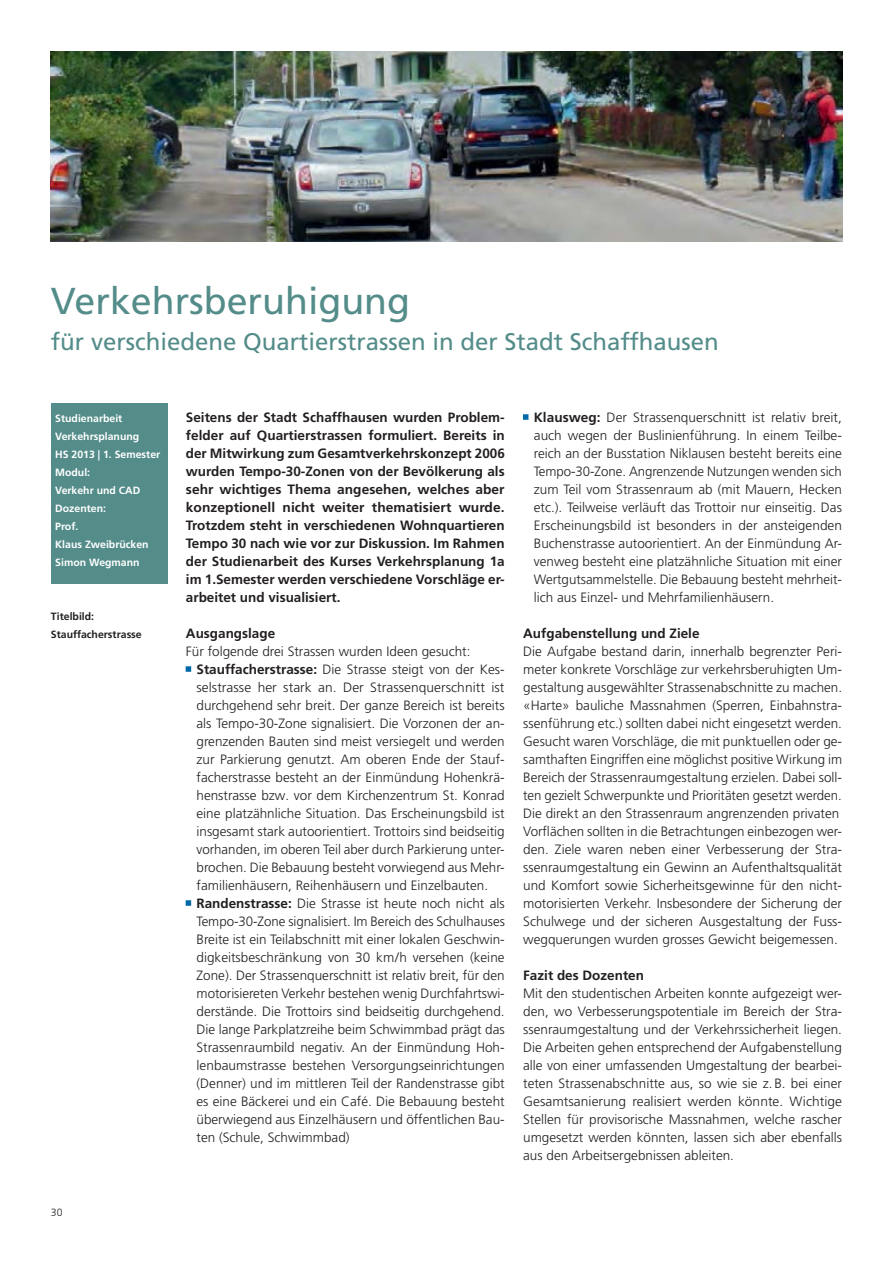
<style>
.page{position:relative;width:893px;height:1263px;background:#fff}
.page>*{position:absolute;margin:0;border:0;box-sizing:border-box;transform-origin:0 0}
.t1{font:37.5px "Frutiger LT Pro";color:#538c89}
.t2{font:24px "Frutiger LT Pro";color:#538c89}
.t3{font:300 13.5px/18px "Frutiger LT Pro";color:#231f20;text-align:justify}
.t4{font:700 13.5px/18px "Frutiger LT Pro";color:#231f20;text-align:justify}
.t5{font:700 10.5px/18px "Frutiger LT Pro";color:#fff}
.t6{font:700 10.5px/18px "Frutiger LT Pro";color:#231f20}
.t7{font:300 10.5px "Frutiger LT Pro";color:#231f20}
.s1{font-weight:700}
</style>
<div class="page">
<svg style="left:186px;top:666px;width:5px;height:6px"></svg>
<svg style="left:186px;top:900px;width:5px;height:6px"></svg>
<svg style="left:523px;top:414px;width:5px;height:6px"></svg>
<div style="left:51px;top:404px;width:116px;height:180px;background:#538c89"></div>
<img style="left:51px;top:51px;width:791px;height:191px">
<h1 class="t1" style="left:51px;top:287px;width:361px">Verkehrsberuhigung</h1>
<h2 class="t2" style="left:51px;top:333px;width:669px">für verschiedene Quartierstrassen in der Stadt Schaffhausen</h2>
<p class="t5" style="left:55px;top:410px;width:107px">Studienarbeit<br>Verkehrsplanung<br>HS 2013 | 1. Semester<br>Modul:<br>Verkehr und CAD<br>Dozenten:<br>Prof.<br>Klaus Zweibrücken<br>Simon Wegmann</p>
<p class="t6" style="left:51px;top:608px;width:92px">Titelbild:<br>Stauffacherstrasse</p>
<p class="t7" style="left:51px;top:1208px;width:13px">30</p>
<p class="t4" style="left:186px;top:410px;width:320px">Seitens der Stadt Schaffhausen wurden Problem&shy;felder auf Quartierstrassen formuliert. Bereits in der Mitwirkung zum Gesamtverkehrskonzept 2006 wurden Tempo-30-Zonen von der Bevölkerung als sehr wichtiges Thema angesehen, welches aber konzeptionell nicht weiter thematisiert wurde.<br>Trotzdem steht in verschiedenen Wohnquartieren Tempo 30 nach wie vor zur Diskussion. Im Rahmen der Studienarbeit des Kurses Verkehrsplanung 1a im 1.Semester werden verschiedene Vorschläge er&shy;arbeitet und visualisiert.</p>
<p class="t4" style="left:186px;top:626px;width:91px">Ausgangslage</p>
<p class="t3" style="left:186px;top:644px;width:286px">Für folgende drei Strassen wurden Ideen gesucht:</p>
<p class="t3" style="left:186px;top:662px;width:320px"><sup>.</sup> <span class="s1">Stauffacherstrasse:</span> Die Strasse steigt von der Kes-</p>
<p class="t3" style="left:197px;top:680px;width:309px">selstrasse her stark an. Der Strassenquerschnitt ist</p>
<p class="t3" style="left:197px;top:698px;width:310px">durchgehend sehr breit. Der ganze Bereich ist bereits</p>
<p class="t3" style="left:197px;top:716px;width:310px">als Tempo-30-Zone signalisiert. Die Vorzonen der an-</p>
<p class="t3" style="left:197px;top:734px;width:310px">grenzenden Bauten sind meist versiegelt und werden</p>
<p class="t3" style="left:197px;top:752px;width:310px">zur Parkierung genutzt. Am oberen Ende der Stauf-</p>
<p class="t3" style="left:197px;top:770px;width:310px">facherstrasse besteht an der Einmündung Hohenkrä-</p>
<p class="t3" style="left:197px;top:788px;width:310px">henstrasse bzw. vor dem Kirchenzentrum St. Konrad</p>
<p class="t3" style="left:197px;top:806px;width:310px">eine platzähnliche Situation. Das Erscheinungsbild ist</p>
<p class="t3" style="left:197px;top:824px;width:310px">insgesamt stark autoorientiert. Trottoirs sind beidseitig</p>
<p class="t3" style="left:197px;top:842px;width:310px">vorhanden, im oberen Teil aber durch Parkierung unter-</p>
<p class="t3" style="left:197px;top:860px;width:310px">brochen. Die Bebauung besteht vorwiegend aus Mehr-</p>
<p class="t3" style="left:197px;top:878px;width:293px">familienhäusern, Reihenhäusern und Einzelbauten.</p>
<p class="t3" style="left:186px;top:896px;width:320px"><sup>.</sup> <span class="s1">Randenstrasse:</span> Die Strasse ist heute noch nicht als</p>
<p class="t3" style="left:197px;top:914px;width:310px">Tempo-30-Zone signalisiert. Im Bereich des Schulhauses</p>
<p class="t3" style="left:197px;top:932px;width:310px">Breite ist ein Teilabschnitt mit einer lokalen Geschwin-</p>
<p class="t3" style="left:197px;top:950px;width:310px">digkeitsbeschränkung von 30 km / h versehen (keine</p>
<p class="t3" style="left:197px;top:968px;width:310px">Zone). Der Strassenquerschnitt ist relativ breit, für den</p>
<p class="t3" style="left:197px;top:986px;width:310px">motorisiereten Verkehr bestehen wenig Durchfahrtswi-</p>
<p class="t3" style="left:197px;top:1004px;width:310px">derstände. Die Trottoirs sind beidseitig durchgehend.</p>
<p class="t3" style="left:197px;top:1022px;width:310px">Die lange Parkplatzreihe beim Schwimmbad prägt das</p>
<p class="t3" style="left:197px;top:1040px;width:310px">Strassenraumbild negativ. An der Einmündung Hoh-</p>
<p class="t3" style="left:197px;top:1058px;width:310px">lenbaumstrasse bestehen Versorgungseinrichtungen</p>
<p class="t3" style="left:197px;top:1076px;width:310px">(Denner) und im mittleren Teil der Randenstrasse gibt</p>
<p class="t3" style="left:197px;top:1094px;width:310px">es eine Bäckerei und ein Café. Die Bebauung besteht</p>
<p class="t3" style="left:197px;top:1112px;width:310px">überwiegend aus Einzelhäusern und öffentlichen Bau-</p>
<p class="t3" style="left:197px;top:1130px;width:155px">ten (Schule, Schwimmbad)</p>
<p class="t3" style="left:534px;top:410px;width:310px;text-indent:-11px"><sup>.</sup> <span class="s1">Klausweg:</span> Der Strassenquerschnitt ist relativ breit, auch wegen der Buslinienführung. In einem Teilbe&shy;reich an der Busstation Niklausen besteht bereits eine Tempo-30-Zone. Angrenzende Nutzungen wenden sich zum Teil vom Strassenraum ab (mit Mauern, Hecken etc.). Teilweise verläuft das Trottoir nur einseitig. Das Erscheinungsbild ist besonders in der ansteigenden Buchenstrasse autoorientiert. An der Einmündung Ar&shy;venweg besteht eine platzähnliche Situation mit einer Wertgutsammelstelle. Die Bebauung besteht mehrheit&shy;lich aus Einzel- und Mehrfamilienhäusern.</p>
<p class="t4" style="left:523px;top:626px;width:178px">Aufgabenstellung und Ziele</p>
<p class="t3" style="left:523px;top:644px;width:320px;text-align:left">Die Aufgabe bestand darin, innerhalb begrenzter Peri&shy;meter konkrete Vorschläge zur verkehrsberuhigten Um&shy;gestaltung ausgewählter Strassenabschnitte zu machen. «Harte» bauliche Massnahmen (Sperren, Einbahnstra&shy;ssenführung etc.) sollten dabei nicht eingesetzt werden.<br>Gesucht waren Vorschläge, die mit punktuellen oder ge&shy;samthaften Eingriffen eine möglichst positive Wirkung im Bereich der Strassenraumgestaltung erzielen. Dabei soll&shy;ten gezielt Schwerpunkte und Prioritäten gesetzt werden.<br>Die direkt an den Strassenraum angrenzenden privaten Vorflächen sollten in die Betrachtungen einbezogen wer&shy;den. Ziele waren neben einer Verbesserung der Stra&shy;ssenraumgestaltung ein Gewinn an Aufenthaltsqualität und Komfort sowie Sicherheitsgewinne für den nicht&shy;motorisierten Verkehr. Insbesondere der Sicherung der Schulwege und der sicheren Ausgestaltung der Fuss&shy;wegquerungen wurden grosses Gewicht beigemessen.</p>
<p class="t4" style="left:523px;top:968px;width:122px">Fazit des Dozenten</p>
<p class="t3" style="left:523px;top:986px;width:320px">Mit den studentischen Arbeiten konnte aufgezeigt wer&shy;den, wo Verbesserungspotentiale im Bereich der Stra&shy;ssenraumgestaltung und der Verkehrssicherheit liegen.<br>Die Arbeiten gehen entsprechend der Aufgabenstellung alle von einer umfassenden Umgestaltung der bearbei&shy;teten Strassenabschnitte aus, so wie sie z. B. bei einer Gesamtsanierung realisiert werden könnte. Wichtige Stellen für provisorische Massnahmen, welche rascher umgesetzt werden könnten, lassen sich aber ebenfalls aus den Arbeitsergebnissen ableiten.</p>
</div>
